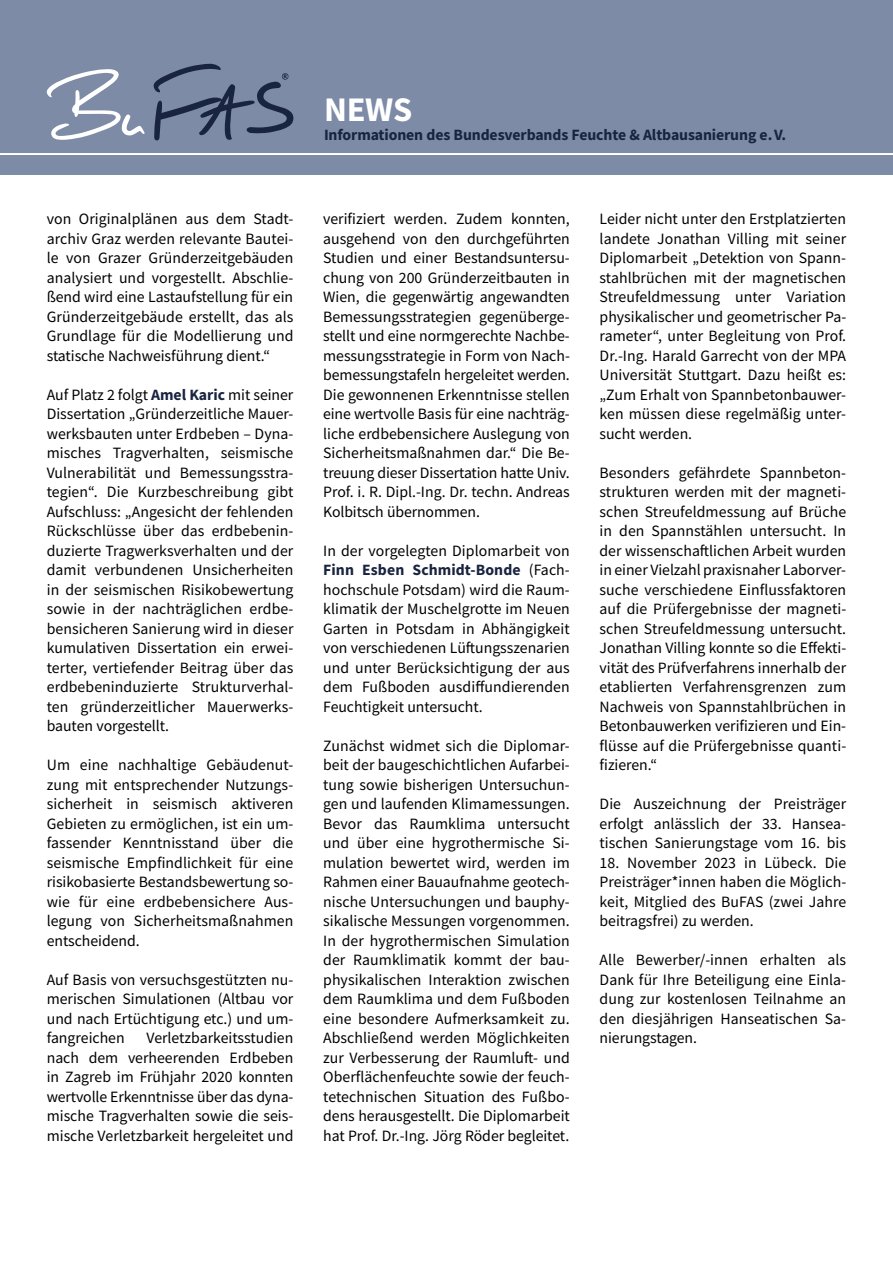
<style>
.page{position:relative;width:893px;height:1263px;background:#fff}
.page>*{position:absolute;margin:0;border:0;box-sizing:border-box;transform-origin:0 0}
.t1{font:700 34.5px "Source Sans Pro";color:#fff}
.t2{font:15.75px/19.5px "Source Sans Pro";color:#000;text-align:justify}
.t3{font:700 15.75px "Source Sans Pro";letter-spacing:-.01em;color:#192441}
.s1{font-weight:700;color:#192441}
</style>
<div class="page">
<div style="left:0;top:0;width:893px;height:174px;background:#7d8ba7"></div>
<svg style="left:0;top:63px;width:893px;height:92px"></svg>
<svg style="left:46px;top:68px;width:99px;height:72px"></svg>
<svg style="left:153px;top:64px;width:141px;height:76px"></svg>
<p class="t2" style="left:47px;top:209px;width:248px">von Originalplänen aus dem Stadt&shy;archiv Graz werden relevante Bautei&shy;le von Grazer Gründerzeitgebäuden analysiert und vorgestellt. Abschlie&shy;ßend wird eine Lastaufstellung für ein Gründerzeitgebäude erstellt, das als Grundlage für die Modellierung und statische Nachweisführung dient.“</p>
<p class="t2" style="left:47px;top:385px;width:248px">Auf Platz 2 folgt <span class="s1">Amel Karic</span> mit seiner Dissertation „Gründerzeitliche Mauer&shy;werksbauten unter Erdbeben – Dyna&shy;misches Tragverhalten, seismische Vulnerabilität und Bemessungsstra&shy;tegien“. Die Kurzbeschreibung gibt Aufschluss: „Angesicht der fehlenden Rückschlüsse über das erdbebenin&shy;duzierte Tragwerksverhalten und der damit verbundenen Unsicherheiten in der seismischen Risikobewertung sowie in der nachträglichen erdbe&shy;bensicheren Sanierung wird in dieser kumulativen Dissertation ein erwei&shy;terter, vertiefender Beitrag über das erdbebeninduzierte Strukturverhal&shy;ten gründerzeitlicher Mauerwerks&shy;bauten vorgestellt.</p>
<p class="t2" style="left:47px;top:755px;width:248px">Um eine nachhaltige Gebäudenut&shy;zung mit entsprechender Nutzungs&shy;sicherheit in seismisch aktiveren Gebieten zu ermöglichen, ist ein um&shy;fassender Kenntnisstand über die seismische Empfindlichkeit für eine risikobasierte Bestandsbewertung so&shy;wie für eine erdbebensichere Aus&shy;legung von Sicherheitsmaßnahmen entscheidend.</p>
<p class="t2" style="left:47px;top:970px;width:248px">Auf Basis von versuchsgestützten nu&shy;merischen Simulationen (Altbau vor und nach Ertüchtigung etc.) und um&shy;fangreichen</p>
<p class="t2" style="left:47px;top:1028px;width:248px;text-indent:100px">Verletzbarkeitsstudien nach dem verheerenden Erdbeben in Zagreb im Frühjahr 2020 konnten wertvolle Erkenntnisse über das dyna&shy;mische Tragverhalten sowie die seis&shy;mische Verletzbarkeit hergeleitet und</p>
<h1 class="t1" style="left:324px;top:86px;width:90px">NEWS</h1>
<p class="t3" style="left:324px;top:124px;width:464px">Informationen des Bundesverbands Feuchte &amp; Altbausanierung e.V.</p>
<p class="t2" style="left:323px;top:209px;width:248px">verifiziert werden. Zudem konnten, ausgehend von den durchgeführten Studien und einer Bestandsuntersu&shy;chung von 200 Gründerzeitbauten in Wien, die gegenwärtig angewandten Bemessungsstrategien gegenüberge&shy;stellt und eine normgerechte Nachbe&shy;messungsstrategie in Form von Nach&shy;bemessungstafeln hergeleitet werden.<br>Die gewonnenen Erkenntnisse stellen eine wertvolle Basis für eine nachträg&shy;liche erdbebensichere Auslegung von Sicherheitsmaßnahmen dar.“ Die Be&shy;treuung dieser Dissertation hatte Univ.<br>Prof. i. R. Dipl.-Ing. Dr. techn. Andreas Kolbitsch übernommen.</p>
<p class="t2" style="left:323px;top:541px;width:248px">In der vorgelegten Diplomarbeit von <span class="s1">Finn Esben Schmidt-Bonde</span> (Fach&shy;hochschule Potsdam) wird die Raum&shy;klimatik der Muschelgrotte im Neuen Garten in Potsdam in Abhängigkeit von verschiedenen Lüftungsszenarien und unter Berücksichtigung der aus dem Fußboden ausdiffundierenden Feuchtigkeit untersucht.</p>
<p class="t2" style="left:323px;top:736px;width:248px">Zunächst widmet sich die Diplomar&shy;beit der baugeschichtlichen Aufarbei&shy;tung sowie bisherigen Untersuchun&shy;gen und laufenden Klimamessungen.<br>Bevor das Raumklima untersucht und über eine hygrothermische Si&shy;mulation bewertet wird, werden im Rahmen einer Bauaufnahme geotech&shy;nische Untersuchungen und bauphy&shy;sikalische Messungen vorgenommen.<br>In der hygrothermischen Simulation der Raumklimatik kommt der bau&shy;physikalischen Interaktion zwischen dem Raumklima und dem Fußboden eine besondere Aufmerksamkeit zu.<br>Abschließend werden Möglichkeiten zur Verbesserung der Raumluft- und Oberflächenfeuchte sowie der feuch&shy;tetechnischen Situation des Fußbo&shy;dens herausgestellt. Die Diplomarbeit hat Prof. Dr.-Ing. Jörg Röder begleitet.</p>
<p class="t2" style="left:600px;top:209px;width:248px">Leider nicht unter den Erstplatzierten landete Jonathan Villing mit seiner Diplomarbeit „Detektion von Spann&shy;stahlbrüchen mit der magnetischen Streufeldmessung unter Variation physikalischer und geometrischer Pa&shy;rameter“, unter Begleitung von Prof.<br>Dr.-Ing. Harald Garrecht von der MPA Universität Stuttgart. Dazu heißt es: „Zum Erhalt von Spannbetonbauwer&shy;ken müssen diese regelmäßig unter&shy;sucht werden.</p>
<p class="t2" style="left:600px;top:463px;width:248px">Besonders gefährdete Spannbeton&shy;strukturen werden mit der magneti&shy;schen Streufeldmessung auf Brüche in den Spannstählen untersucht. In der wissenschaftlichen Arbeit wurden in einer Vielzahl praxisnaher Laborver&shy;suche verschiedene Einflussfaktoren auf die Prüfergebnisse der magneti&shy;schen Streufeldmessung untersucht.<br>Jonathan Villing konnte so die Effekti&shy;vität des Prüfverfahrens innerhalb der etablierten Verfahrensgrenzen zum Nachweis von Spannstahlbrüchen in Betonbauwerken verifizieren und Ein&shy;flüsse auf die Prüfergebnisse quanti&shy;fizieren.“</p>
<p class="t2" style="left:600px;top:794px;width:248px">Die Auszeichnung der Preisträger erfolgt anlässlich der 33. Hansea&shy;tischen Sanierungstage vom 16. bis</p>
<p class="t2" style="left:600px;top:853px;width:248px">18. November 2023 in Lübeck. Die Preisträger*innen haben die Möglich&shy;keit, Mitglied des BuFAS (zwei Jahre beitragsfrei) zu werden.</p>
<p class="t2" style="left:600px;top:950px;width:248px">Alle Bewerber/-innen erhalten als Dank für Ihre Beteiligung eine Einla&shy;dung zur kostenlosen Teilnahme an den diesjährigen Hanseatischen Sa&shy;nierungstagen.</p>
</div>
